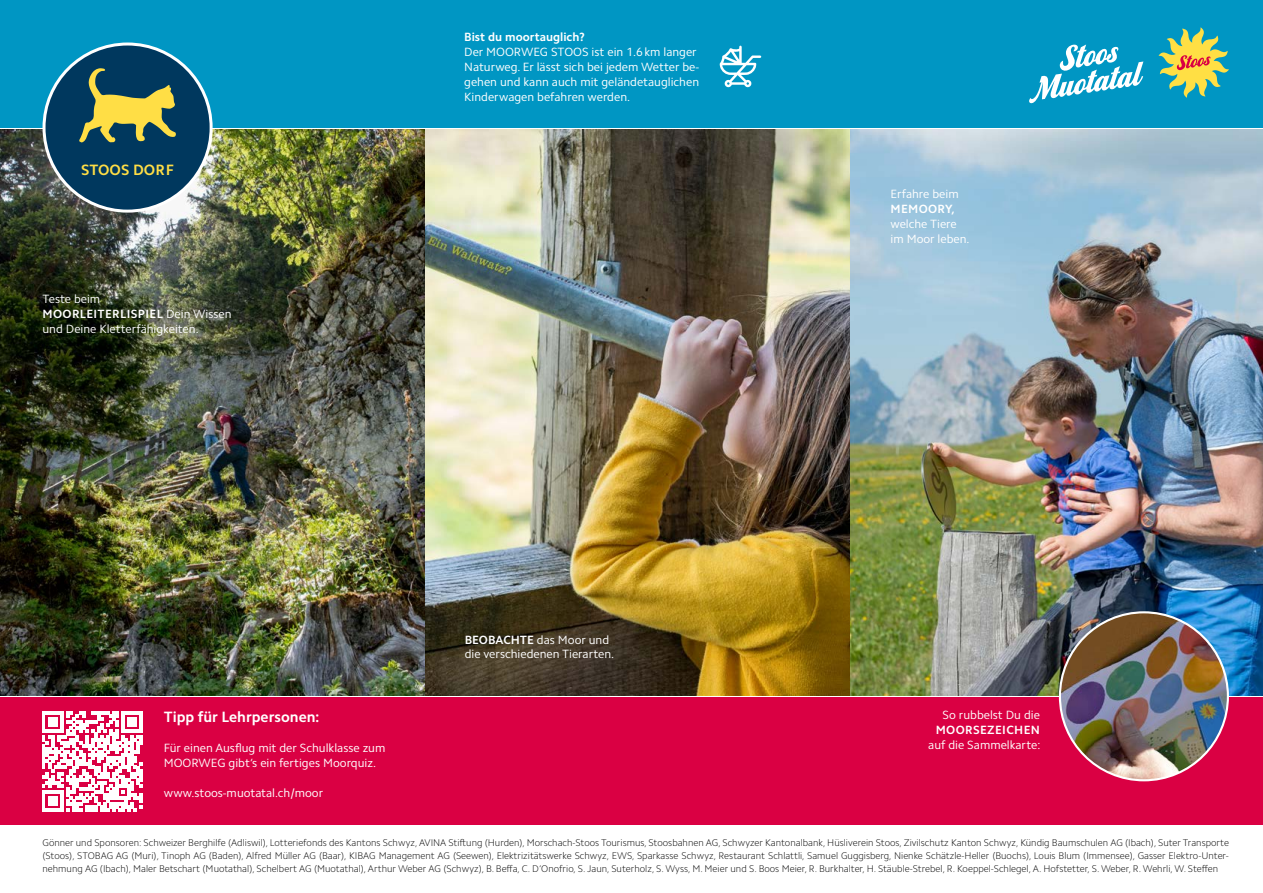
<style>
.page{position:relative;width:1263px;height:893px;background:#fff}
.page>*{position:absolute;margin:0;border:0;box-sizing:border-box;transform-origin:0 0}
.t1{font:700 15px "Camphor Pro";color:#fff}
.t2{font:700 15px "Camphor Pro";color:#ffde45}
.t3{font:12px/15px "Camphor Pro";color:#fff}
.t4{font:700 12px "Camphor Pro";letter-spacing:.03em;color:#fff}
.t5{font:700 12px "Camphor Pro";color:#fff}
.t6{font:100 9.75px/12.8px "Camphor Pro";color:#000;text-align:justify}
.s1{font-weight:700}
</style>
<div class="page">
<img style="left:0;top:130px;width:1263px;height:565px">
<div style="left:0;top:0;width:1263px;height:128px;background:#0096c3"></div>
<div style="left:0;top:697px;width:1263px;height:128px;background:#da0043"></div>
<img style="left:1060px;top:612px;width:168px;height:168px;border-radius:84px">
<svg style="left:1158px;top:27px;width:71px;height:71px"></svg>
<svg style="left:1029px;top:44px;width:114px;height:59px"></svg>
<svg style="left:43px;top:711px;width:100px;height:101px"></svg>
<svg style="left:720px;top:46px;width:41px;height:41px"></svg>
<div style="left:43px;top:43px;width:170px;height:170px;background:#00385e;border:3px solid #fff;border-radius:50%"></div>
<svg style="left:79px;top:68px;width:97px;height:74px"></svg>
<h1 class="t2" style="left:81px;top:161px;width:94px">STOOS DORF</h1>
<p class="t3" style="left:43px;top:291px;width:191px">Teste beim<br><span class="s1">MOORLEITERLISPIEL</span> Dein Wissen und Deine Kletterfähigkeiten.</p>
<p class="t5" style="left:464px;top:29px;width:122px">Bist du moortauglich?</p>
<p class="t3" style="left:464px;top:44px;width:236px">Der MOORWEG STOOS ist ein 1.6km langer Naturweg. Er lässt sich bei jedem Wetter be&shy;gehen und kann auch mit geländetauglichen Kinderwagen befahren werden.</p>
<p class="t3" style="left:465px;top:633px;width:151px;line-height:14px"><span class="s1">BEOBACHTE</span> das Moor und die verschiedenen Tierarten.</p>
<p class="t3" style="left:890px;top:186px;width:70px">Erfahre beim</p>
<p class="t4" style="left:890px;top:202px;width:66px">MEMOORY,</p>
<p class="t3" style="left:890px;top:216px;width:81px">welche Tiere im Moor leben.</p>
<p class="t3" style="left:942px;top:708px;width:99px">So rubbelst Du die</p>
<p class="t4" style="left:936px;top:723px;width:106px">MOORSEZEICHEN</p>
<p class="t3" style="left:928px;top:738px;width:114px">auf die Sammelkarte:</p>
<h1 class="t1" style="left:164px;top:708px;width:157px">Tipp für Lehrpersonen:</h1>
<p class="t3" style="left:164px;top:741px;width:223px">Für einen Ausflug mit der Schulklasse zum<br>MOORWEG gibt‘s ein fertiges Moorquiz.</p>
<p class="t3" style="left:164px;top:786px;width:161px">www.stoos-muotatal.ch/moor</p>
<p class="t6" style="left:43px;top:836px;width:1188px">Gönner und Sponsoren: Schweizer Berghilfe (Adliswil), Lotteriefonds des Kantons Schwyz, AVINA Stiftung (Hurden), Morschach-Stoos Tourismus, Stoosbahnen AG, Schwyzer Kantonalbank, Hüsliverein Stoos, Zivilschutz Kanton Schwyz, Kündig Baumschulen AG (Ibach), Suter Transporte (Stoos), STOBAG AG (Muri), Tinoph AG (Baden), Alfred Müller AG (Baar), KIBAG Management AG (Seewen), Elektrizitätswerke Schwyz, EWS, Sparkasse Schwyz, Restaurant Schlattli, Samuel Guggisberg, Nienke Schätzle-Heller (Buochs), Louis Blum (Immensee), Gasser Elektro-Unter&shy;nehmung AG (Ibach), Maler Betschart (Muotathal), Schelbert AG (Muotathal), Arthur Weber AG (Schwyz), B. Beffa, C. D‘Onofrio, S. Jaun, Suterholz, S. Wyss, M. Meier und S. Boos Meier, R. Burkhalter, H. Stäuble-Strebel, R. Koeppel-Schlegel, A. Hofstetter, S. Weber, R. Wehrli, W. Steffen</p>
</div>
